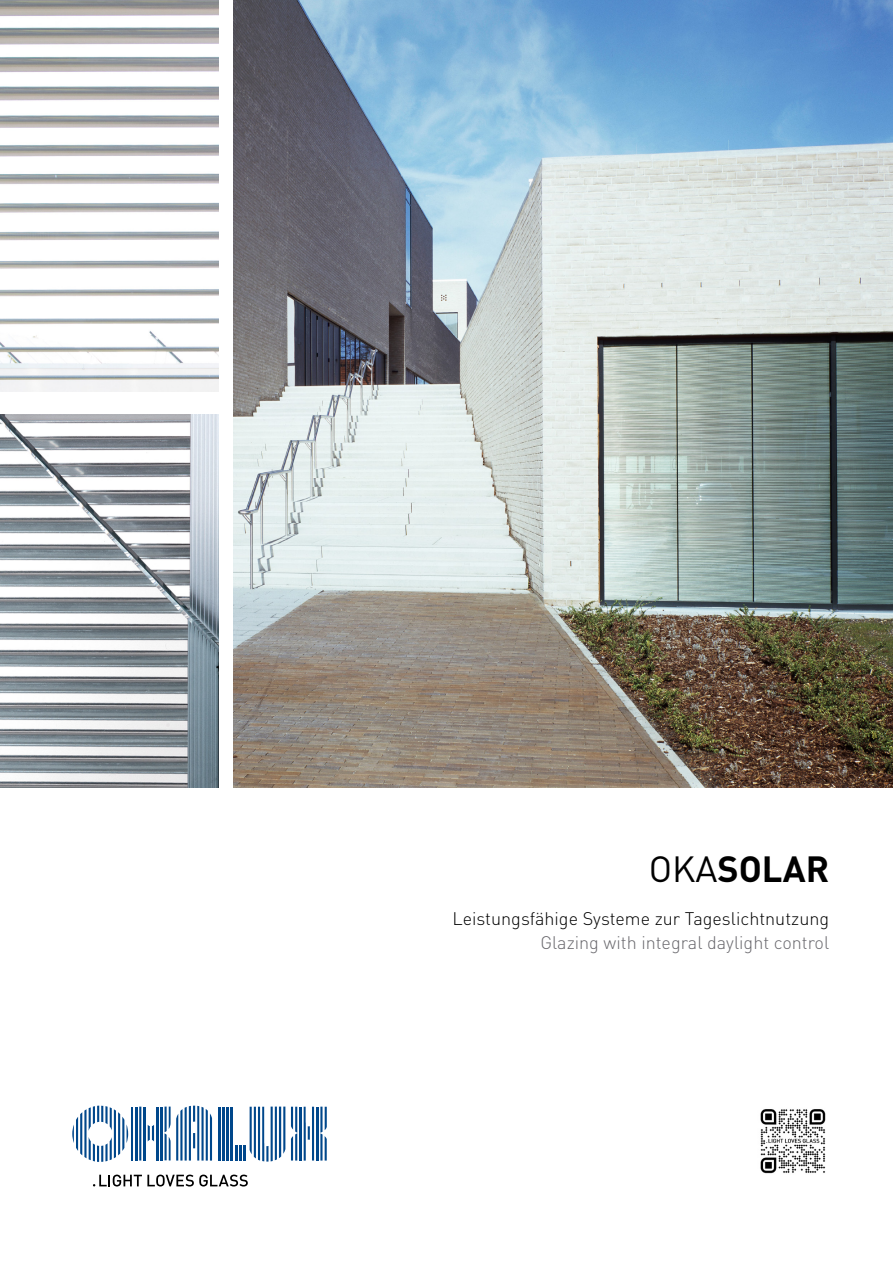
<style>
.page{position:relative;width:893px;height:1263px;background:#fff}
.page>*{position:absolute;margin:0;border:0;box-sizing:border-box;transform-origin:0 0}
.t1{font:700 36px "DIN Pro";color:#000}
.t2{font:300 18px "DIN Pro";color:#000}
.t3{font:300 18px "DIN Pro";color:#68676c}
.s1{font-weight:400}
</style>
<div class="page">
<svg style="left:72px;top:1106px;width:56px;height:56px"></svg>
<hr style="left:131px;top:1106px;width:2px;height:54px;background:#00478b">
<hr style="left:135px;top:1106px;width:2px;height:54px;background:#00478b">
<hr style="left:139px;top:1106px;width:2px;height:54px;background:#00478b">
<hr style="left:143px;top:1106px;width:3px;height:54px;background:#00478b">
<svg style="left:148px;top:1125px;width:6px;height:16px"></svg>
<hr style="left:156px;top:1106px;width:2px;height:54px;background:#00478b">
<hr style="left:160px;top:1106px;width:2px;height:54px;background:#00478b">
<svg style="left:165px;top:1106px;width:47px;height:54px"></svg>
<hr style="left:218px;top:1107px;width:2px;height:53px;background:#00478b">
<hr style="left:222px;top:1106px;width:2px;height:54px;background:#00478b">
<hr style="left:227px;top:1106px;width:2px;height:54px;background:#00478b">
<hr style="left:231px;top:1106px;width:2px;height:54px;background:#00478b">
<svg style="left:235px;top:1145px;width:6px;height:15px"></svg>
<hr style="left:243px;top:1145px;width:3px;height:15px;background:#00478b">
<svg style="left:250px;top:1106px;width:35px;height:55px"></svg>
<svg style="left:291px;top:1107px;width:6px;height:53px"></svg>
<hr style="left:299px;top:1107px;width:2px;height:53px;background:#00478b">
<svg style="left:304px;top:1107px;width:10px;height:53px"></svg>
<hr style="left:316px;top:1107px;width:2px;height:53px;background:#00478b">
<svg style="left:320px;top:1107px;width:7px;height:53px"></svg>
<svg style="left:93px;top:1174px;width:155px;height:12px"></svg>
<img style="left:0;top:0;width:218px;height:392px">
<img style="left:233px;top:0;width:660px;height:788px">
<img style="left:0;top:414px;width:218px;height:374px">
<img style="left:760px;top:1109px;width:66px;height:65px">
<h1 class="t1" style="left:649px;top:845px;width:182px"><span class="s1">OKA</span>SOLAR</h1>
<p class="t2" style="left:452px;top:907px;width:378px">Leistungsfähige Systeme zur Tageslichtnutzung</p>
<p class="t3" style="left:540px;top:931px;width:290px">Glazing with integral daylight control</p>
</div>
